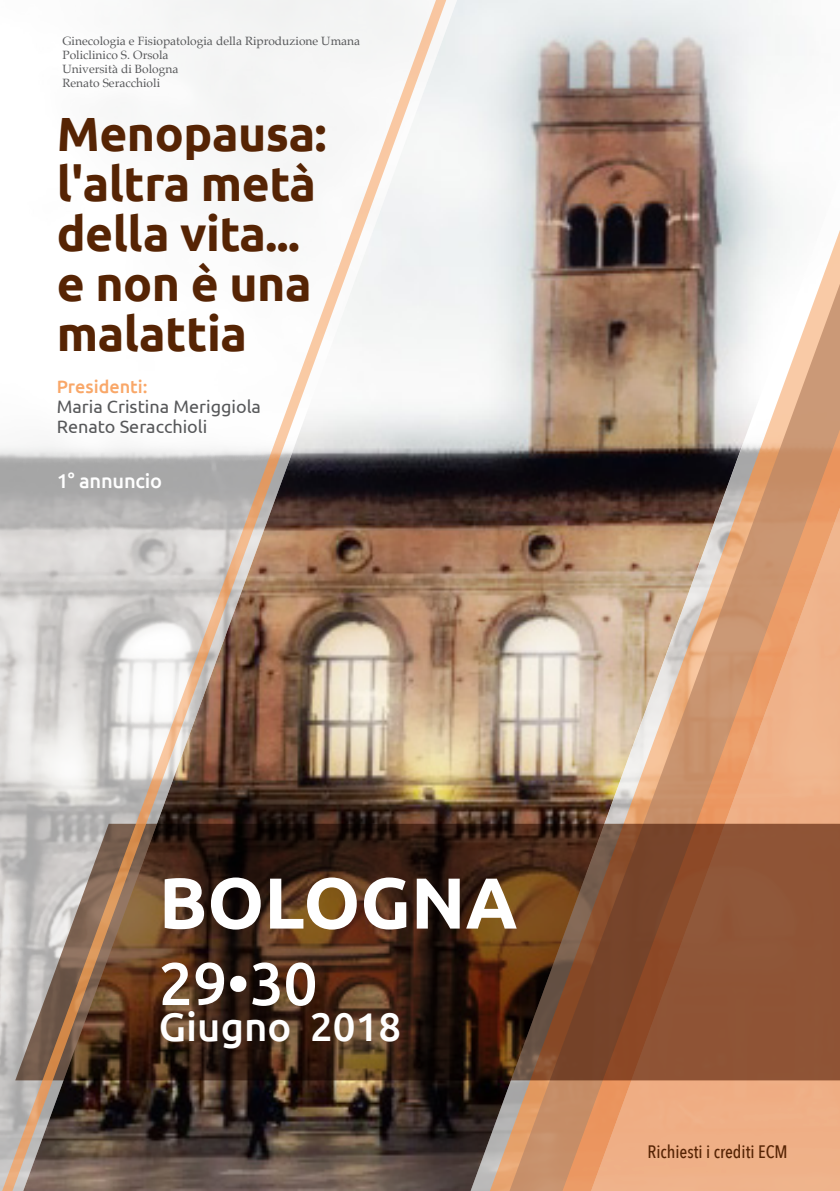
<style>
.page{position:relative;width:840px;height:1191px;background:#fff}
.page>*{position:absolute;margin:0;border:0;box-sizing:border-box;transform-origin:0 0}
.t1{font:700 72px "Ubuntu";color:#fff}
.t2{font:500 60px "Ubuntu";color:#fff}
.t3{font:700 48px "Ubuntu";letter-spacing:-.01em;color:#562404}
.t4{font:500 40px "Ubuntu";color:#fff}
.t5{font:500 20px "Ubuntu";letter-spacing:-.01em;color:#fff}
.t6{font:18px "Ubuntu";color:#57585a}
.t7{font:500 18px "Avenir Next Condensed";color:#562404}
.t8{font:500 18px "Ubuntu";color:#f9a768}
.t9{font:12px "Palatino";color:#57585a}
</style>
<div class="page">
<img style="left:462px;top:0;width:377px;height:1191px">
<svg style="left:462px;top:823px;width:377px;height:257px;background:#7a472a"></svg>
<img style="left:0;top:0;width:462px;height:1191px">
<p class="t9" style="left:62px;top:31px;width:299px">Ginecologia e Fisiopatologia della Riproduzione Umana</p>
<p class="t9" style="left:62px;top:45px;width:108px">Policlinico S. Orsola</p>
<p class="t9" style="left:62px;top:59px;width:117px">Università di Bologna</p>
<p class="t9" style="left:62px;top:73px;width:99px">Renato Seracchioli</p>
<p class="t3" style="left:57px;top:104px;width:271px">Menopausa:</p>
<p class="t3" style="left:57px;top:154px;width:260px">l'altra metà</p>
<p class="t3" style="left:57px;top:204px;width:244px">della vita...</p>
<p class="t3" style="left:57px;top:254px;width:256px">e non è una</p>
<p class="t3" style="left:57px;top:304px;width:192px">malattia</p>
<p class="t8" style="left:57px;top:375px;width:92px">Presidenti:</p>
<p class="t6" style="left:57px;top:396px;width:206px">Maria Cristina Meriggiola</p>
<p class="t6" style="left:57px;top:416px;width:152px">Renato Seracchioli</p>
<p class="t5" style="left:57px;top:468px;width:107px">1° annuncio</p>
<p class="t1" style="left:159px;top:859px;width:360px">BOLOGNA</p>
<p class="t2" style="left:159px;top:945px;width:160px">29•30</p>
<p class="t4" style="left:159px;top:1001px;width:243px">Giugno 2018</p>
<p class="t7" style="left:647px;top:1140px;width:142px">Richiesti i crediti ECM</p>
</div>
